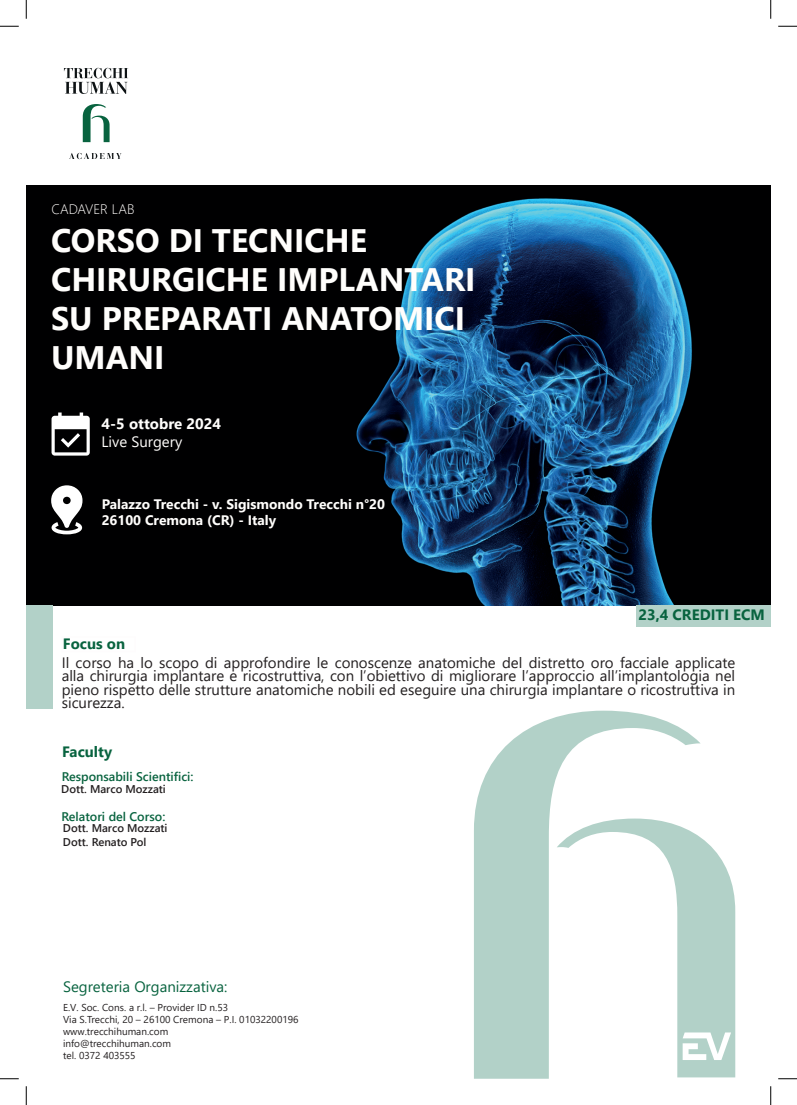
<style>
.page{position:relative;width:797px;height:1105px;background:#fff}
.page>*{position:absolute;margin:0;border:0;box-sizing:border-box;transform-origin:0 0}
.t1{font:700 32.5px/39px "Segoe UI";color:#fffefc}
.t2{font:15px/13.5px "Segoe UI";color:#231f20;text-align:justify}
.t3{font:700 15px "Segoe UI";color:#08633f}
.t4{font:15px "Segoe UI";color:#08633f}
.t5{font:700 15px "Segoe UI";color:#fffefc}
.t6{font:15px "Segoe UI";color:#fffefc}
.t7{font:700 13.75px/16.5px "Segoe UI";color:#fffefc}
.t8{font:300 13.75px "Segoe UI";color:#fffefc}
.t9{font:600 12.5px "Segoe UI";color:#08633f}
.t10{font:600 11.25px/14.1px "Segoe UI";color:#231f20}
.t11{font:10px/12px "Segoe UI";color:#231f20}
</style>
<div class="page">
<svg style="left:474px;top:711px;width:226px;height:368px;fill:#b2d1c8"></svg>
<svg style="left:556px;top:818px;width:179px;height:259px"></svg>
<svg style="left:682px;top:1032px;width:49px;height:28px"></svg>
<img style="left:26px;top:186px;width:744px;height:419px">
<svg style="left:64px;top:68px;width:64px;height:26px"></svg>
<svg style="left:83px;top:104px;width:27px;height:38px"></svg>
<svg style="left:69px;top:153px;width:52px;height:6px"></svg>
<div style="left:26px;top:605px;width:27px;height:104px;background:#b2d1c8"></div>
<svg style="left:51px;top:485px;width:31px;height:49px"></svg>
<svg style="left:52px;top:412px;width:38px;height:44px"></svg>
<div style="left:636px;top:606px;width:134px;height:21px;background:#b2d1c8"></div>
<svg style="left:0;top:25px;width:19px;height:2px"></svg>
<svg style="left:778px;top:25px;width:19px;height:2px"></svg>
<svg style="left:0;top:1078px;width:19px;height:1px"></svg>
<svg style="left:778px;top:1078px;width:19px;height:1px"></svg>
<svg style="left:25px;top:0;width:2px;height:19px"></svg>
<svg style="left:25px;top:1086px;width:2px;height:19px"></svg>
<svg style="left:770px;top:0;width:1px;height:19px"></svg>
<svg style="left:770px;top:1086px;width:1px;height:19px"></svg>
<p class="t8" style="left:51px;top:196px;width:85px">CADAVER LAB</p>
<h1 class="t1" style="left:51px;top:218px;width:426px">CORSO DI TECNICHE<br>CHIRURGICHE IMPLANTARI<br>SU PREPARATI ANATOMICI<br>UMANI</h1>
<p class="t5" style="left:102px;top:409px;width:121px">4-5 ottobre 2024</p>
<p class="t6" style="left:102px;top:427px;width:82px">Live Surgery</p>
<p class="t7" style="left:102px;top:494px;width:285px">Palazzo Trecchi - v. Sigismondo Trecchi n°20<br>26100 Cremona (CR) - Italy</p>
<p class="t3" style="left:63px;top:629px;width:64px">Focus on</p>
<p class="t3" style="left:638px;top:601px;width:128px">23,4 CREDITI ECM</p>
<p class="t2" style="left:62px;top:654px;width:675px">Il corso ha lo scopo di approfondire le conoscenze anatomiche del distretto oro facciale applicate alla chirurgia implantare e ricostruttiva, con l’obiettivo di migliorare l’approccio all’implantologia nel pieno rispetto delle strutture anatomiche nobili ed eseguire una chirurgia implantare o ricostruttiva in sicurezza.</p>
<p class="t3" style="left:62px;top:737px;width:51px">Faculty</p>
<p class="t9" style="left:62px;top:764px;width:133px">Responsabili Scientifici:</p>
<p class="t10" style="left:61px;top:781px;width:106px">Dott. Marco Mozzati</p>
<p class="t9" style="left:62px;top:804px;width:105px">Relatori del Corso:</p>
<p class="t10" style="left:63px;top:820px;width:106px">Dott. Marco Mozzati<br>Dott. Renato Pol</p>
<p class="t4" style="left:63px;top:973px;width:166px">Segreteria Organizzativa:</p>
<p class="t11" style="left:63px;top:1001px;width:237px">E.V. Soc. Cons. a r.l. – Provider ID n.53<br>Via S.Trecchi, 20 – 26100 Cremona – P.I. 01032200196 www.trecchihuman.com<br>info@trecchihuman.com<br>tel. 0372 403555</p>
</div>
